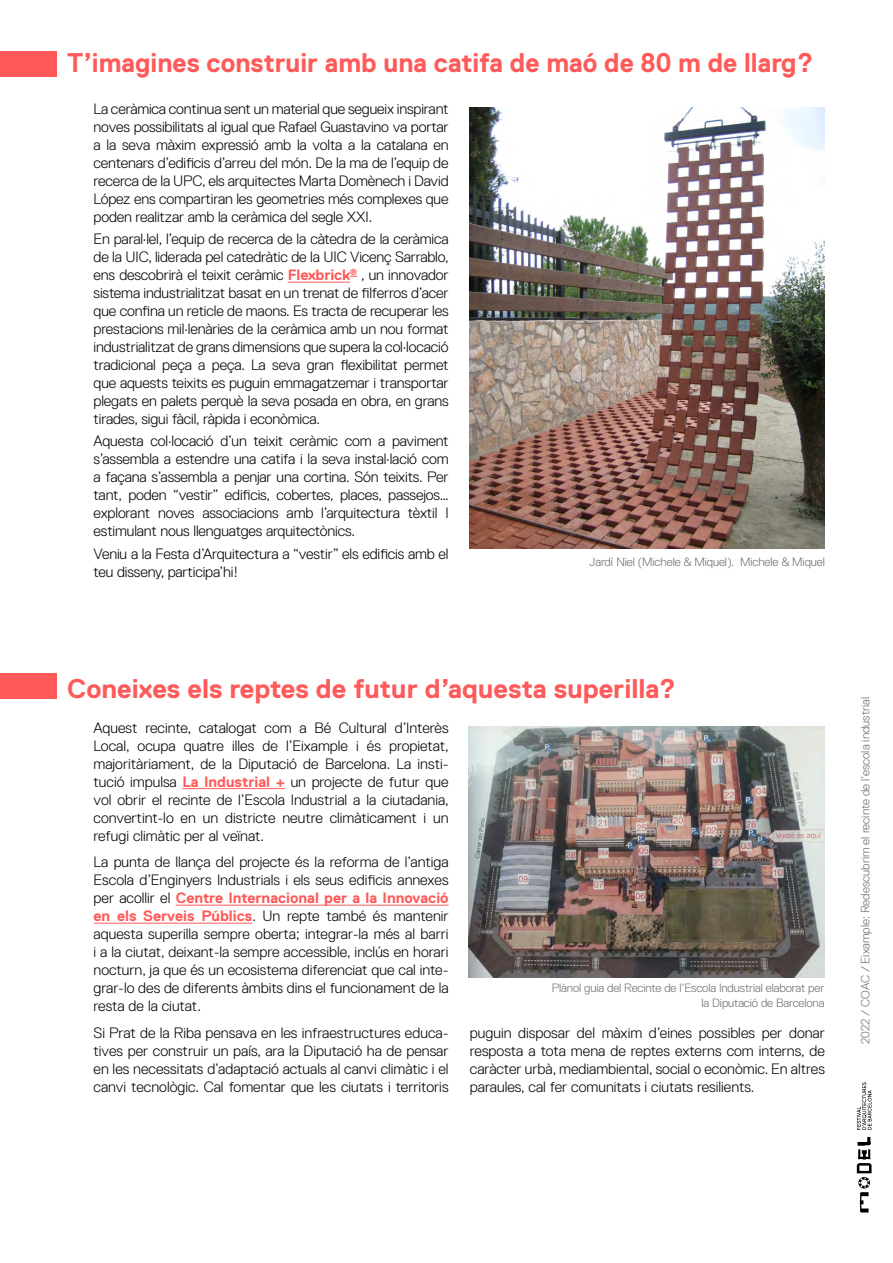
<style>
.page{position:relative;width:893px;height:1263px;background:#fff}
.page>*{position:absolute;margin:0;border:0;box-sizing:border-box;transform-origin:0 0}
.t1{font:700 27px "Replica Pro";color:#ff5a5a}
.t2{font:300 15px/18px "Replica Pro";letter-spacing:-.01em;color:#000;text-align:justify}
.t3{font:300 12px/14.4px "Replica Pro";letter-spacing:-.01em;color:#6f6f6f;text-align:right}
.s1{font-weight:700;color:#ff5a5a}
</style>
<div class="page">
<svg style="left:857px;top:1137px;width:15px;height:75px"></svg>
<svg style="left:857px;top:1082px;width:14px;height:48px"></svg>
<hr style="left:288px;top:282px;width:62px;height:1px;background:#ff5a5a">
<hr style="left:182px;top:788px;width:103px;height:1px;background:#ff5a5a">
<hr style="left:176px;top:905px;width:273px;height:1px;background:#ff5a5a">
<hr style="left:94px;top:923px;width:158px;height:1px;background:#ff5a5a">
<img style="left:468px;top:726px;width:357px;height:251px">
<div style="left:0;top:674px;width:57px;height:25px;background:#ff5a5a"></div>
<div style="left:0;top:51px;width:57px;height:26px;background:#ff5a5a"></div>
<img style="left:470px;top:107px;width:355px;height:441px">
<h1 class="t1" style="left:67px;top:48px;width:748px">T’imagines construir amb una catifa de maó de 80 m de llarg?</h1>
<p class="t2" style="left:94px;top:100px;width:357px">La ceràmica continua sent un material que segueix inspirant noves possibilitats al igual que Rafael Guastavino va portar a la seva màxim expressió amb la volta a la catalana en centenars d’edificis d’arreu del món. De la ma de l’equip de recerca de la UPC, els arquitectes Marta Domènech i David López ens compartiran les geometries més complexes que poden realitzar amb la ceràmica del segle XXI.</p>
<p class="t2" style="left:94px;top:230px;width:357px">En paral·lel, l’equip de recerca de la càtedra de la ceràmica de la UIC, liderada pel catedràtic de la UIC Vicenç Sarrablo, ens descobrirà el teixit ceràmic <span class="s1">Flexbrick</span><sup>®</sup> , un innovador sistema industrialitzat basat en un trenat de filferros d’acer que confina un reticle de maons. Es tracta de recuperar les prestacions mil·lenàries de la ceràmica amb un nou format industrialitzat de grans dimensions que supera la col·locació tradicional peça a peça. La seva gran flexibilitat permet que aquests teixits es puguin emmagatzemar i transportar plegats en palets perquè la seva posada en obra, en grans tirades, sigui fàcil, ràpida i econòmica.</p>
<p class="t2" style="left:94px;top:432px;width:357px">Aquesta col·locació d’un teixit ceràmic com a paviment s’assembla a estendre una catifa i la seva instal·lació com a façana s’assembla a penjar una cortina. Són teixits. Per tant, poden “vestir” edificis, cobertes, places, passejos… explorant noves associacions amb l’arquitectura tèxtil I estimulant nous llenguatges arquitectònics.</p>
<p class="t2" style="left:94px;top:544px;width:357px">Veniu a la Festa d’Arquitectura a “vestir” els edificis amb el teu disseny, participa’hi!</p>
<p class="t3" style="left:590px;top:555px;width:237px">Jardí Niel (Michele &amp; Miquel). Michele &amp; Miquel</p>
<h1 class="t1" style="left:67px;top:674px;width:610px">Coneixes els reptes de futur d’aquesta superilla?</h1>
<p class="t2" style="left:94px;top:718px;width:357px">Aquest recinte, catalogat com a Bé Cultural d’Interès Local, ocupa quatre illes de l’Eixample i és propietat, majoritàriament, de la Diputació de Barcelona. La insti&shy;tució impulsa <span class="s1">La Industrial +</span> un projecte de futur que vol obrir el recinte de l’Escola Industrial a la ciutadania, convertint-lo en un districte neutre climàticament i un refugi climàtic per al veïnat.</p>
<p class="t2" style="left:94px;top:853px;width:357px">La punta de llança del projecte és la reforma de l’antiga Escola d’Enginyers Industrials i els seus edificis annexes per acollir el <span class="s1">Centre Internacional per a la Innovació en els Serveis Públics</span>. Un repte també és mantenir aquesta superilla sempre oberta; integrar-la més al barri i a la ciutat, deixant-la sempre accessible, inclús en horari nocturn, ja que és un ecosistema diferenciat que cal inte&shy;grar-lo des de diferents àmbits dins el funcionament de la resta de la ciutat.</p>
<p class="t2" style="left:94px;top:1023px;width:357px">Si Prat de la Riba pensava en les infraestructures educa&shy;tives per construir un país, ara la Diputació ha de pensar en les necessitats d’adaptació actuals al canvi climàtic i el canvi tecnològic. Cal fomentar que les ciutats i territoris</p>
<p class="t3" style="left:552px;top:981px;width:274px">Plànol guia del Recinte de l’Escola Industrial elaborat per la Diputació de Barcelona</p>
<p class="t2" style="left:470px;top:1023px;width:357px">puguin disposar del màxim d’eines possibles per donar resposta a tota mena de reptes externs com interns, de caràcter urbà, mediambiental, social o econòmic. En altres paraules, cal fer comunitats i ciutats resilients.</p>
<p class="t3" style="left:858px;top:1044px;width:349px;rotate:-90deg">2022 / COAC / Eixample: Redescubrim el recinte de l’escola industrial</p>
</div>
